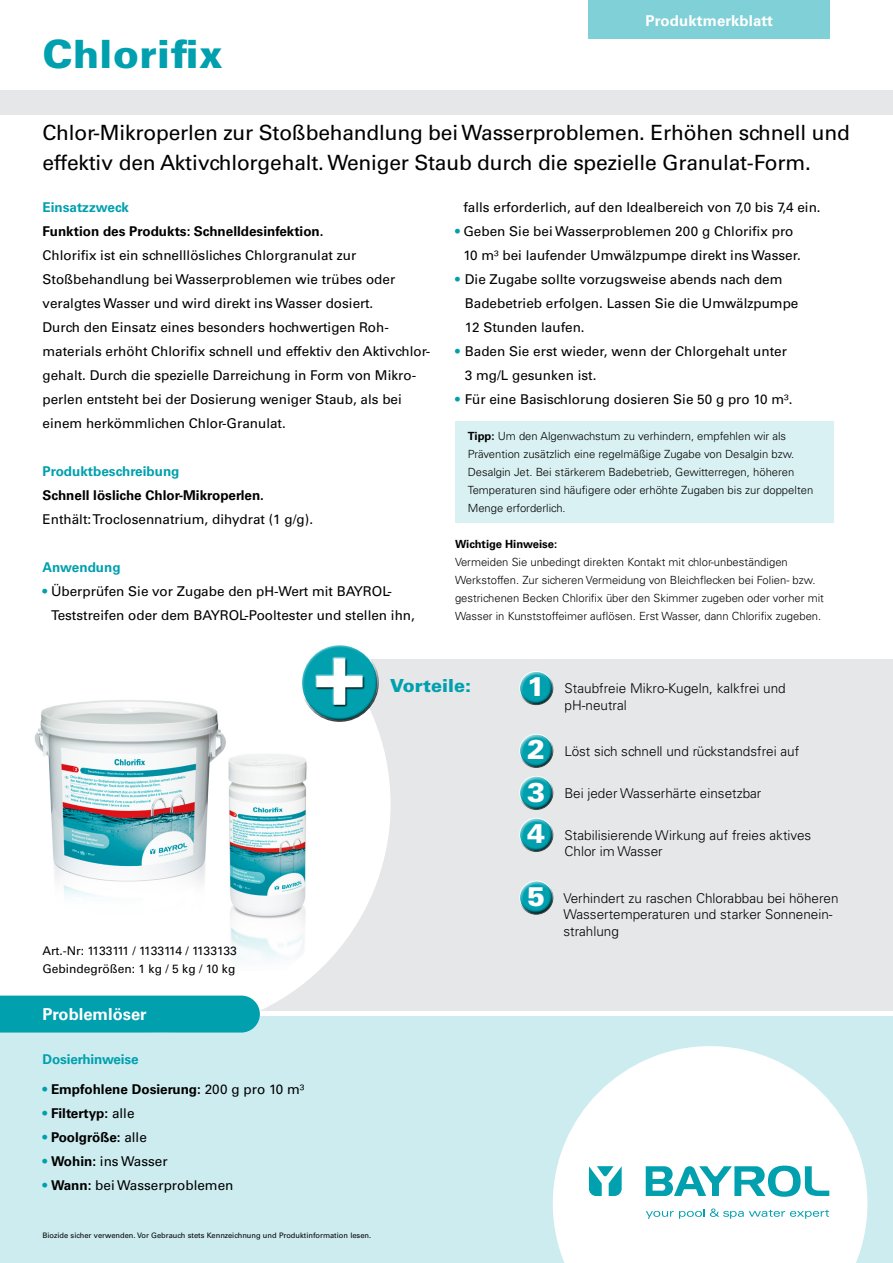
<style>
.page{position:relative;width:893px;height:1263px;background:#fff}
.page>*{position:absolute;margin:0;border:0;box-sizing:border-box;transform-origin:0 0}
.t1{font:700 86.7px "Univers LT Std";color:#fff}
.t2{font:900 39px "Univers LT Std";letter-spacing:.01em;color:#00a0af}
.t3{font:900 27px "Univers LT Std";color:#fff}
.t4{font:21px/30px "Univers LT Std";letter-spacing:-.01em;color:#000}
.t5{font:900 18px "Univers LT Std";color:#00a0af}
.t6{font:700 16.5px "Univers LT Std";color:#fff}
.t7{font:700 15px "Univers LT Std";letter-spacing:.01em;color:#fff}
.t8{font:13.5px/24px "Univers LT Std";color:#000}
.t9{font:300 13.5px/16.5px "Univers LT Std";color:#000}
.t10{font:700 13.5px "Univers LT Std";color:#000}
.t11{font:700 13.5px "Univers LT Std";color:#00a0af}
.t12{font:12px/18px "Univers LT Std";color:#000}
.t13{font:300 11.25px/18px "Univers LT Std";color:#000}
.t14{font:700 11.25px "Univers LT Std";color:#000}
.t15{font:7.5px "Univers LT Std";color:#000}
.s1{color:#00a0af}
.s2{font-weight:700}
.s3{font-weight:400;color:#00a0af}
.s4{font-weight:400}
</style>
<div class="page">
<div style="left:456px;top:422px;width:378px;height:101px;background:#d9f1f3"></div>
<div style="left:0;top:1016px;width:893px;height:247px;background:#ccecef"></div>
<div style="left:163px;top:660px;width:730px;height:351px;background:#e6e7e8"></div>
<div style="left:0;top:91px;width:893px;height:24px;background:#e6e7e8"></div>
<svg style="left:553px;top:1046px;width:314px;height:217px;fill:#fff"></svg>
<svg style="left:163px;top:659px;width:228px;height:351px;fill:#fff"></svg>
<div style="left:588px;top:0;width:242px;height:38px;background:#80d0d7"></div>
<div style="left:296px;top:639px;width:81px;height:63px;background:#fff;opacity:.75"></div>
<div style="left:301px;top:656px;width:82px;height:67px;background:#000;opacity:.75"></div>
<div style="left:315px;top:657px;width:50px;height:49px;background:#fff;opacity:.75"></div>
<div style="left:315px;top:658px;width:50px;height:49px;background:#000;opacity:.75"></div>
<svg style="left:646px;top:1165px;width:183px;height:32px;background:#86d2d9"></svg>
<svg style="left:646px;top:1208px;width:183px;height:11px;background:#ceecef"></svg>
<svg style="left:589px;top:1166px;width:33px;height:30px"></svg>
<div style="left:514px;top:666px;width:40px;height:32px;background:#fff;opacity:.75"></div>
<div style="left:518px;top:676px;width:40px;height:29px;background:#000;opacity:.75"></div>
<div style="left:514px;top:729px;width:40px;height:32px;background:#fff;opacity:.75"></div>
<div style="left:518px;top:739px;width:40px;height:29px;background:#000;opacity:.75"></div>
<div style="left:514px;top:771px;width:40px;height:32px;background:#fff;opacity:.75"></div>
<div style="left:518px;top:781px;width:40px;height:29px;background:#000;opacity:.75"></div>
<div style="left:514px;top:813px;width:40px;height:32px;background:#fff;opacity:.75"></div>
<div style="left:518px;top:823px;width:40px;height:29px;background:#000;opacity:.75"></div>
<div style="left:514px;top:876px;width:40px;height:32px;background:#fff;opacity:.75"></div>
<div style="left:518px;top:885px;width:40px;height:30px;background:#000;opacity:.75"></div>
<div style="left:0;top:995px;width:260px;height:37px;background:#00a0af"></div>
<img style="left:34px;top:685px;width:200px;height:258px">
<img style="left:215px;top:748px;width:105px;height:223px">
<h2 class="t2" style="left:43px;top:30px;width:182px">Chlorifix</h2>
<p class="t7" style="left:645px;top:12px;width:129px">Produktmerkblatt</p>
<h3 class="t4" style="left:43px;top:118px;width:809px">Chlor-Mikroperlen zur Stoßbehandlung bei Wasserproblemen. Erhöhen schnell und effektiv den Aktivchlorgehalt. Weniger Staub durch die spezielle Granulat-Form.</h3>
<p class="t11" style="left:43px;top:200px;width:88px">Einsatzzweck</p>
<p class="t10" style="left:43px;top:224px;width:283px">Funktion des Produkts: Schnelldesinfektion.</p>
<p class="t8" style="left:43px;top:244px;width:388px">Chlorifix ist ein schnelllösliches Chlorgranulat zur Stoßbehandlung bei Wasserproblemen wie trübes oder veralgtes Wasser und wird direkt ins Wasser dosiert.<br>Durch den Einsatz eines besonders hochwertigen Roh&shy;materials erhöht Chlorifix schnell und effektiv den Aktivchlor&shy;gehalt. Durch die spezielle Darreichung in Form von Mikro&shy;perlen entsteht bei der Dosierung weniger Staub, als bei einem herkömmlichen Chlor-Granulat.</p>
<p class="t11" style="left:43px;top:464px;width:138px">Produktbeschreibung</p>
<p class="t10" style="left:43px;top:488px;width:223px">Schnell lösliche Chlor-Mikroperlen.</p>
<p class="t8" style="left:43px;top:508px;width:272px">Enthält: Troclosennatrium, dihydrat (1 g/g).</p>
<p class="t11" style="left:43px;top:560px;width:80px">Anwendung</p>
<p class="t8" style="left:51px;top:580px;width:365px;text-indent:-8px"><span class="s1">•</span> Überprüfen Sie vor Zugabe den pH-Wert mit BAYROL-<br>Teststreifen oder dem BAYROL-Pooltester und stellen ihn,</p>
<p class="t8" style="left:463px;top:196px;width:359px">falls erforderlich, auf den Idealbereich von 7,0 bis 7,4 ein.</p>
<p class="t8" style="left:463px;top:220px;width:339px;text-indent:-8px"><span class="s1">•</span> Geben Sie bei Wasserproblemen 200 g Chlorifix pro<br>10 m³ bei laufender Umwälzpumpe direkt ins Wasser.</p>
<p class="t8" style="left:465px;top:268px;width:335px;text-indent:-10px"><span class="s1">•</span> Die Zugabe sollte vorzugsweise abends nach dem<br>Badebetrieb erfolgen. Lassen Sie die Umwälzpumpe<br>12 Stunden laufen.</p>
<p class="t8" style="left:465px;top:340px;width:324px;text-indent:-10px"><span class="s1">•</span> Baden Sie erst wieder, wenn der Chlorgehalt unter<br>3 mg/L gesunken ist.</p>
<p class="t8" style="left:455px;top:388px;width:339px"><span class="s1">•</span> Für eine Basischlorung dosieren Sie 50 g pro 10 m³.</p>
<p class="t13" style="left:468px;top:427px;width:347px"><span class="s2">Tipp:</span> Um den Algenwachstum zu verhindern, empfehlen wir als Prävention zusätzlich eine regelmäßige Zugabe von Desalgin bzw.<br>Desalgin Jet. Bei stärkerem Badebetrieb, Gewitterregen, höheren Temperaturen sind häufigere oder erhöhte Zugaben bis zur doppelten Menge erforderlich.</p>
<p class="t14" style="left:455px;top:538px;width:104px">Wichtige Hinweise:</p>
<p class="t13" style="left:455px;top:553px;width:370px">Vermeiden Sie unbedingt direkten Kontakt mit chlor-unbeständigen Werkstoffen. Zur sicheren Vermeidung von Bleichflecken bei Folien- bzw. gestrichenen Becken Chlorifix über den Skimmer zugeben oder vorher mit Wasser in Kunststoffeimer auflösen. Erst Wasser, dann Chlorifix zugeben.</p>
<h1 class="t1" style="left:314px;top:623px;width:52px">+</h1>
<h3 class="t5" style="left:390px;top:675px;width:82px">Vorteile:</h3>
<p class="t12" style="left:43px;top:941px;width:196px">Art.-Nr: 1133111 / 1133114 / 1133133<br>Gebindegrößen: 1 kg / 5 kg / 10 kg</p>
<p class="t6" style="left:43px;top:1004px;width:106px">Problemlöser</p>
<p class="t11" style="left:43px;top:1052px;width:98px">Dosierhinweise</p>
<p class="t10" style="left:43px;top:1082px;width:263px"><span class="s3">•</span> Empfohlene Dosierung: <span class="s4">200 g pro 10 m³</span></p>
<p class="t10" style="left:43px;top:1106px;width:93px"><span class="s3">•</span> Filtertyp: <span class="s4">alle</span></p>
<p class="t10" style="left:43px;top:1130px;width:106px"><span class="s3">•</span> Poolgröße: <span class="s4">alle</span></p>
<p class="t8" style="left:43px;top:1150px;width:127px"><span class="s1">•</span> <span class="s2">Wohin:</span> ins Wasser</p>
<p class="t8" style="left:43px;top:1174px;width:192px"><span class="s1">•</span> <span class="s2">Wann:</span> bei Wasserproblemen</p>
<p class="t15" style="left:43px;top:1231px;width:330px">Biozide sicher verwenden. Vor Gebrauch stets Kennzeichnung und Produktinformation lesen.</p>
<h3 class="t3" style="left:527px;top:670px;width:20px">1</h3>
<p class="t9" style="left:564px;top:680px;width:223px">Staubfreie Mikro-Kugeln, kalkfrei und pH-neutral</p>
<h3 class="t3" style="left:527px;top:732px;width:20px">2</h3>
<p class="t9" style="left:564px;top:743px;width:236px">Löst sich schnell und rückstandsfrei auf</p>
<h3 class="t3" style="left:527px;top:775px;width:20px">3</h3>
<p class="t9" style="left:564px;top:785px;width:198px">Bei jeder Wasserhärte einsetzbar</p>
<h3 class="t3" style="left:527px;top:816px;width:20px">4</h3>
<p class="t9" style="left:564px;top:827px;width:248px">Stabilisierende Wirkung auf freies aktives<br>Chlor im Wasser</p>
<h3 class="t3" style="left:527px;top:879px;width:20px">5</h3>
<p class="t9" style="left:563px;top:889px;width:277px">Verhindert zu raschen Chlorabbau bei höheren<br>Wassertemperaturen und starker Sonnenein&shy;strahlung</p>
</div>
